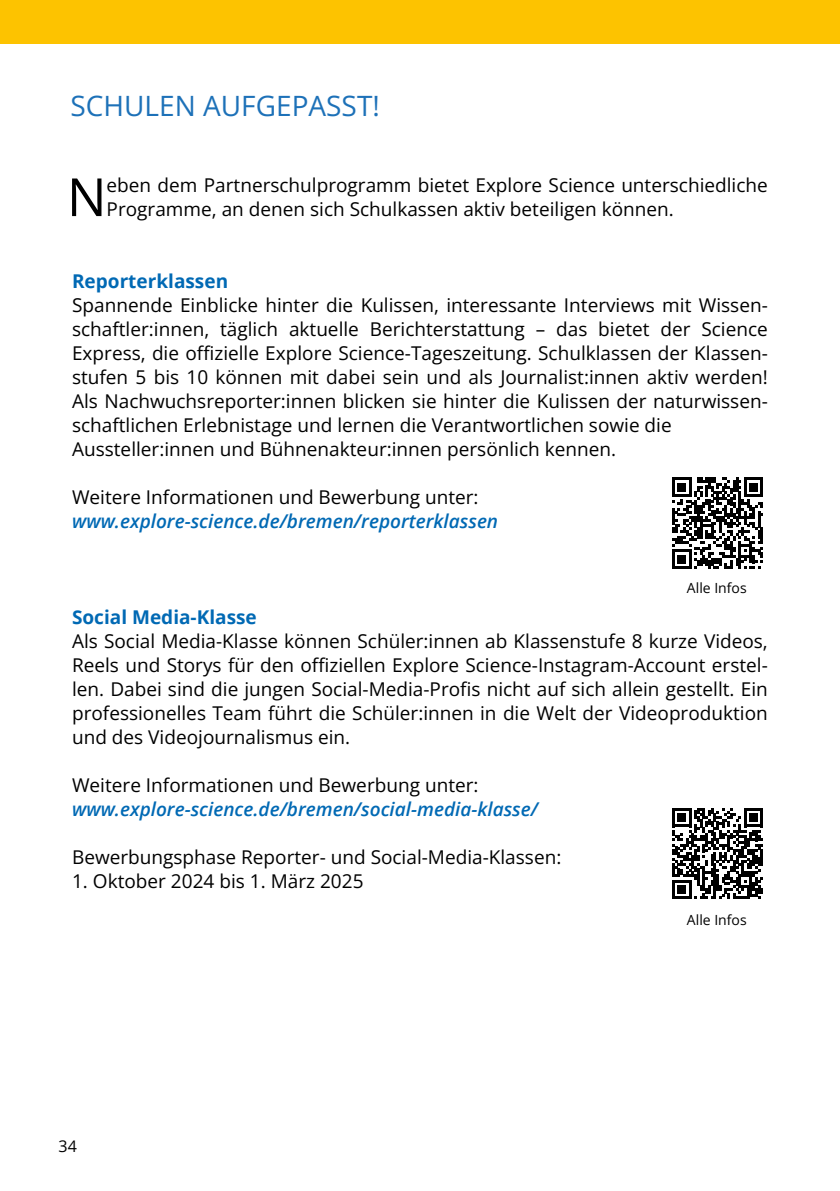
<style>
.page{position:relative;width:840px;height:1191px;background:#fff}
.page>*{position:absolute;margin:0;border:0;box-sizing:border-box;transform-origin:0 0}
.t1{font:52.6px "Open Sans";color:#000}
.t2{font:28px "Open Sans";color:#1d71b8}
.t3{font:19px/24px "Open Sans";color:#000}
.t4{font:italic 600 19px "Open Sans";color:#0069b4}
.t5{font:700 19px "Open Sans";color:#0069b4}
.t6{font:16px "Open Sans";color:#000}
.t7{font:14px "Open Sans";color:#000}
</style>
<div class="page">
<div style="left:0;top:0;width:839px;height:43px;background:#fdc300"></div>
<svg style="left:672px;top:808px;width:91px;height:91px"></svg>
<svg style="left:672px;top:477px;width:91px;height:92px"></svg>
<h2 class="t2" style="left:70px;top:87px;width:311px">SCHULEN AUFGEPASST!</h2>
<h1 class="t1" style="left:67px;top:161px;width:41px">N</h1>
<p class="t3" style="left:106px;top:173px;width:662px">eben dem Partnerschulprogramm bietet Explore Science unterschiedliche<br>Programme, an denen sich Schulkassen aktiv beteiligen können.</p>
<p class="t5" style="left:72px;top:268px;width:157px">Reporterklassen</p>
<p class="t3" style="left:72px;top:293px;width:697px">Spannende Einblicke hinter die Kulissen, interessante Interviews mit Wissen&shy;schaftler:innen, täglich aktuelle Berichterstattung – das bietet der Science Express, die offizielle Explore Science-Tageszeitung. Schulklassen der Klassen&shy;stufen 5 bis 10 können mit dabei sein und als Journalist:innen aktiv werden!<br>Als Nachwuchsreporter:innen blicken sie hinter die Kulissen der naturwissen&shy;schaftlichen Erlebnistage und lernen die Verantwortlichen sowie die Aussteller:innen und Bühnenakteur:innen persönlich kennen.</p>
<p class="t3" style="left:72px;top:485px;width:408px">Weitere Informationen und Bewerbung unter:</p>
<p class="t4" style="left:72px;top:508px;width:427px">www.explore-science.de/bremen/reporterklassen</p>
<p class="t7" style="left:686px;top:579px;width:61px">Alle Infos</p>
<p class="t5" style="left:72px;top:604px;width:186px">Social Media-Klasse</p>
<p class="t3" style="left:72px;top:629px;width:697px;text-align:justify">Als Social Media-Klasse können Schüler:innen ab Klassenstufe 8 kurze Videos, Reels und Storys für den offiziellen Explore Science-Instagram-Account erstel&shy;len. Dabei sind die jungen Social-Media-Profis nicht auf sich allein gestellt. Ein professionelles Team führt die Schüler:innen in die Welt der Videoproduktion und des Videojournalismus ein.</p>
<p class="t3" style="left:72px;top:773px;width:408px">Weitere Informationen und Bewerbung unter:</p>
<p class="t4" style="left:72px;top:796px;width:467px">www.explore-science.de/bremen/social-media-klasse/</p>
<p class="t3" style="left:72px;top:845px;width:490px">Bewerbungsphase Reporter- und Social-Media-Klassen:</p>
<p class="t3" style="left:72px;top:869px;width:293px">1. Oktober 2024 bis 1. März 2025</p>
<p class="t6" style="left:59px;top:1135px;width:20px">34</p>
<p class="t7" style="left:686px;top:910px;width:61px">Alle Infos</p>
</div>
